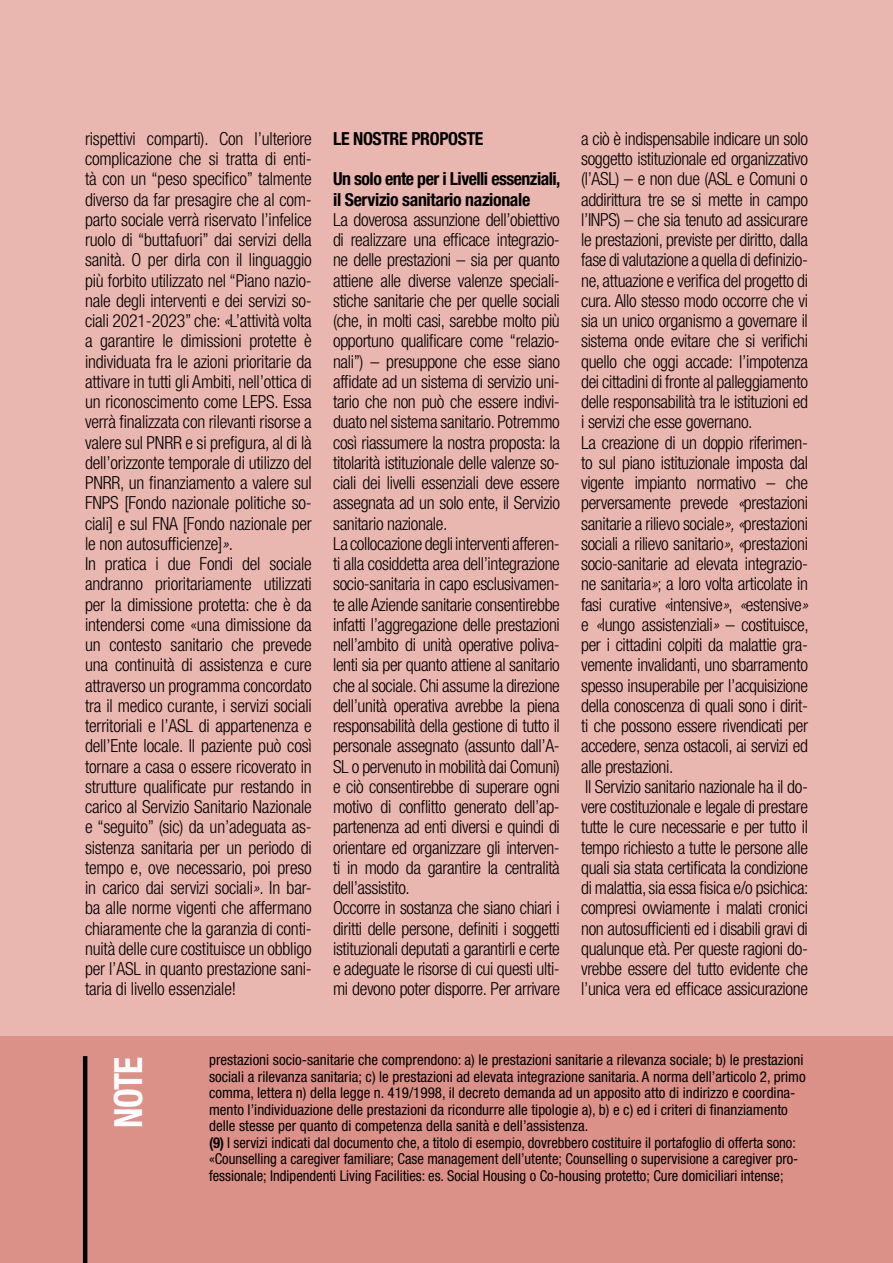
<style>
.page{position:relative;width:893px;height:1263px;background:#eab6b0}
.page>*{position:absolute;margin:0;border:0;box-sizing:border-box;transform-origin:0 0}
.t1{font:700 condensed 39px "Helvetica Neue LT Std";color:#fff;scale:.91 1}
.t2{font:300 condensed 18px/20.2px "Helvetica Neue LT Std";letter-spacing:-.02em;color:#000}
.t3{font:700 condensed 18px/20.2px "Helvetica Neue LT Std";letter-spacing:-.02em;color:#000}
.t4{font:condensed 15px/16.5px "Helvetica Neue LT Std";color:#000}
.s1{font-style:italic}
.s2{font-weight:700}
</style>
<div class="page">
<div style="left:0;top:1036px;width:893px;height:227px;background:#db9188"></div>
<hr style="left:83px;top:1056px;width:4px;height:207px;background:#000">
<p class="t2" style="left:85px;top:128px;width:228px">rispettivi comparti). Con l’ulteriore complicazione che si tratta di enti&shy;tà con un “peso specifico” talmente diverso da far presagire che al com&shy;parto sociale verrà riservato l’infelice ruolo di “buttafuori” dai servizi della sanità. O per dirla con il linguaggio più forbito utilizzato nel “Piano nazio&shy;nale degli interventi e dei servizi so&shy;ciali 2021-2023” che: <span class="s1">«</span>L’attività volta a garantire le dimissioni protette è individuata fra le azioni prioritarie da attivare in tutti gli Ambiti, nell’ottica di un riconoscimento come LEPS. Essa verrà finalizzata con rilevanti risorse a valere sul PNRR e si prefigura, al di là dell’orizzonte temporale di utilizzo del PNRR, un finanziamento a valere sul FNPS [Fondo nazionale politiche so&shy;ciali] e sul FNA [Fondo nazionale per le non autosufficienze]<span class="s1">»</span>.<br>In pratica i due Fondi del sociale andranno prioritariamente utilizzati per la dimissione protetta: che è da intendersi come «una dimissione da un contesto sanitario che prevede una continuità di assistenza e cure attraverso un programma concordato tra il medico curante, i servizi sociali territoriali e l’ASL di appartenenza e dell’Ente locale. Il paziente può così tornare a casa o essere ricoverato in strutture qualificate pur restando in carico al Servizio Sanitario Nazionale e “seguito” (sic) da un’adeguata as&shy;sistenza sanitaria per un periodo di tempo e, ove necessario, poi preso in carico dai servizi sociali<span class="s1">»</span>. In bar&shy;ba alle norme vigenti che affermano chiaramente che la garanzia di conti&shy;nuità delle cure costituisce un obbligo per l’ASL in quanto prestazione sani&shy;taria di livello essenziale!</p>
<p class="t3" style="left:333px;top:128px;width:152px">LE NOSTRE PROPOSTE</p>
<p class="t3" style="left:333px;top:169px;width:229px">Un solo ente per i Livelli essenziali, il Servizio sanitario nazionale</p>
<p class="t2" style="left:333px;top:209px;width:228px">La doverosa assunzione dell’obiettivo di realizzare una efficace integrazio&shy;ne delle prestazioni – sia per quanto attiene alle diverse valenze speciali&shy;stiche sanitarie che per quelle sociali (che, in molti casi, sarebbe molto più opportuno qualificare come “relazio&shy;nali”) – presuppone che esse siano affidate ad un sistema di servizio uni&shy;tario che non può che essere indivi&shy;duato nel sistema sanitario. Potremmo così riassumere la nostra proposta: la titolarità istituzionale delle valenze so&shy;ciali dei livelli essenziali deve essere assegnata ad un solo ente, il Servizio sanitario nazionale.<br>La collocazione degli interventi afferen&shy;ti alla cosiddetta area dell’integrazione socio-sanitaria in capo esclusivamen&shy;te alle Aziende sanitarie consentirebbe infatti l’aggregazione delle prestazioni nell’ambito di unità operative poliva&shy;lenti sia per quanto attiene al sanitario che al sociale. Chi assume la direzione dell’unità operativa avrebbe la piena responsabilità della gestione di tutto il personale assegnato (assunto dall’A-SL o pervenuto in mobilità dai Comuni) e ciò consentirebbe di superare ogni motivo di conflitto generato dell’ap&shy;partenenza ad enti diversi e quindi di orientare ed organizzare gli interven&shy;ti in modo da garantire la centralità dell’assistito.<br>Occorre in sostanza che siano chiari i diritti delle persone, definiti i soggetti istituzionali deputati a garantirli e certe e adeguate le risorse di cui questi ulti&shy;mi devono poter disporre. Per arrivare</p>
<p class="t2" style="left:581px;top:128px;width:229px">a ciò è indispensabile indicare un solo soggetto istituzionale ed organizzativo (l’ASL) – e non due (ASL e Comuni o addirittura tre se si mette in campo l’INPS) – che sia tenuto ad assicurare le prestazioni, previste per diritto, dalla fase di valutazione a quella di definizio&shy;ne, attuazione e verifica del progetto di cura. Allo stesso modo occorre che vi sia un unico organismo a governare il sistema onde evitare che si verifichi quello che oggi accade: l’impotenza dei cittadini di fronte al palleggiamento delle responsabilità tra le istituzioni ed i servizi che esse governano.<br>La creazione di un doppio riferimen&shy;to sul piano istituzionale imposta dal vigente impianto normativo – che perversamente prevede <span class="s1">«</span>prestazioni sanitarie a rilievo sociale<span class="s1">», «</span>prestazioni sociali a rilievo sanitario<span class="s1">»</span>, <span class="s1">«</span>prestazioni socio-sanitarie ad elevata integrazio&shy;ne sanitaria<span class="s1">»</span>; a loro volta articolate in fasi curative <span class="s1">«</span>intensive<span class="s1">»</span>, <span class="s1">«</span>estensive<span class="s1">» </span>e <span class="s1">«</span>lungo assistenziali<span class="s1">»</span> – costituisce, per i cittadini colpiti da malattie gra&shy;vemente invalidanti, uno sbarramento spesso insuperabile per l’acquisizione della conoscenza di quali sono i dirit&shy;ti che possono essere rivendicati per accedere, senza ostacoli, ai servizi ed alle prestazioni.<br>Il Servizio sanitario nazionale ha il do&shy;vere costituzionale e legale di prestare tutte le cure necessarie e per tutto il tempo richiesto a tutte le persone alle quali sia stata certificata la condizione di malattia, sia essa fisica e/o psichica: compresi ovviamente i malati cronici non autosufficienti ed i disabili gravi di qualunque età. Per queste ragioni do&shy;vrebbe essere del tutto evidente che l’unica vera ed efficace assicurazione</p>
<h1 class="t1" style="left:105px;top:1128px;width:77px;rotate:-90deg">note</h1>
<p class="t4" style="left:209px;top:1052px;width:598px">prestazioni socio-sanitarie che comprendono: a) le prestazioni sanitarie a rilevanza sociale; b) le prestazioni sociali a rilevanza sanitaria; c) le prestazioni ad elevata integrazione sanitaria. A norma dell’articolo 2, primo comma, lettera n) della legge n. 419/1998, il decreto demanda ad un apposito atto di indirizzo e coordina&shy;mento l’individuazione delle prestazioni da ricondurre alle tipologie a), b) e c) ed i criteri di finanziamento delle stesse per quanto di competenza della sanità e dell’assistenza.<br><span class="s2">(9)</span> I servizi indicati dal documento che, a titolo di esempio, dovrebbero costituire il portafoglio di offerta sono: «Counselling a caregiver familiare; Case management dell’utente; Counselling o supervisione a caregiver pro&shy;fessionale; Indipendenti Living Facilities: es. Social Housing o Co-housing protetto; Cure domiciliari intense;</p>
</div>
